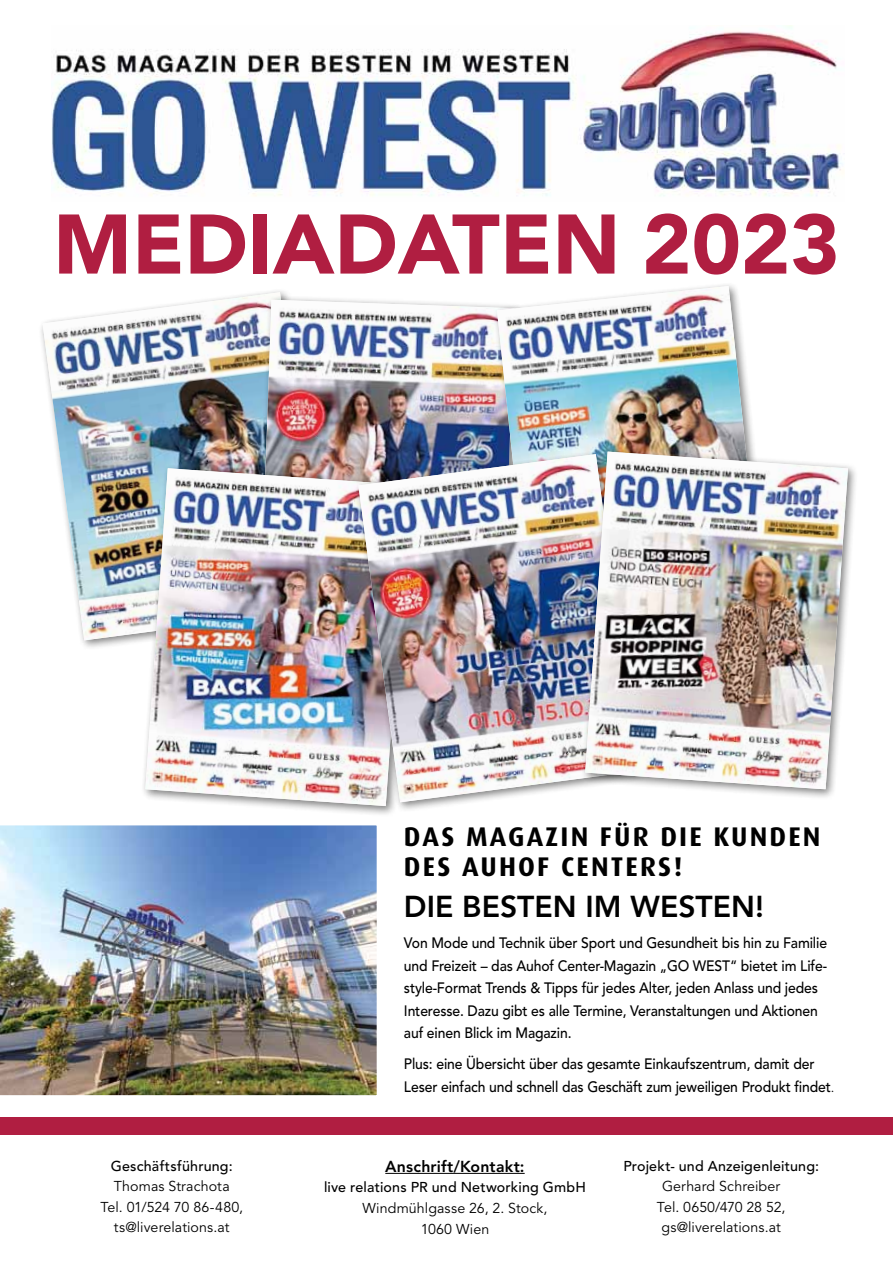
<style>
.page{position:relative;width:893px;height:1263px;background:#fff}
.page>*{position:absolute;margin:0;border:0;box-sizing:border-box;transform-origin:0 0}
.t1{font:900 83.4px "Avenir";color:#b01e41}
.t2{font:800 30px "Avenir";color:#000}
.t3{font:700 27px/30px "Dax";letter-spacing:.08em;color:#000}
.t4{font:800 15.9px "Avenir";letter-spacing:.015em;color:#000}
.t5{font:500 15px/22.5px "Avenir";letter-spacing:-.01em;color:#000;scale:.93 1}
.t6{font:14.25px/20.5px "Avenir";letter-spacing:.005em;color:#000;text-align:center}
.t7{font:500 14.25px "Avenir";letter-spacing:.015em;color:#000}
.s1{font-weight:300}
</style>
<div class="page">
<div style="left:0;top:1117px;width:893px;height:18px;background:#b01e41"></div>
<div style="left:38px;top:287px;width:294px;height:364px;background:#000;opacity:.5"></div>
<img style="left:43px;top:292px;width:279px;height:348px">
<div style="left:255px;top:295px;width:270px;height:348px;background:#000;opacity:.5"></div>
<img style="left:260px;top:300px;width:232px;height:164px">
<div style="left:492px;top:281px;width:280px;height:349px;background:#000;opacity:.5"></div>
<img style="left:497px;top:286px;width:264px;height:163px">
<div style="left:141px;top:464px;width:278px;height:353px;background:#000;opacity:.5"></div>
<img style="left:145px;top:468px;width:209px;height:338px">
<div style="left:354px;top:449px;width:294px;height:364px;background:#000;opacity:.5"></div>
<img style="left:358px;top:454px;width:279px;height:348px">
<div style="left:580px;top:447px;width:279px;height:353px;background:#000;opacity:.5"></div>
<img style="left:585px;top:452px;width:263px;height:337px">
<img style="left:0;top:825px;width:377px;height:271px">
<img style="left:52px;top:25px;width:791px;height:171px">
<hr style="left:385px;top:1173px;width:140px;height:1px;background:#000">
<h1 class="t1" style="left:53px;top:194px;width:788px">MEDIADATEN 2023</h1>
<h3 class="t3" style="left:404px;top:822px;width:418px">DAS MAGAZIN FÜR DIE KUNDEN<br>DES AuHOF CENTERS!</h3>
<p class="t7" style="left:111px;top:1157px;width:123px">Geschäftsführung:</p>
<p class="t6" style="left:100px;top:1176px;width:144px">Thomas Strachota<br>Tel. 01/524 70 86-480, ts@liverelations.at</p>
<h2 class="t2" style="left:404px;top:889px;width:361px">DIE BESTEN IM WESTEN!</h2>
<p class="t5" style="left:404px;top:932px;width:456px">Von Mode und Technik über Sport und Gesundheit bis hin zu Familie und Freizeit – das Auhof Center-Magazin „GO WEST“ bietet im Life&shy;style-Format Trends &amp; Tipps für jedes Alter, jeden Anlass und jedes Interesse. Dazu gibt es alle Termine, Veranstaltungen und Aktionen auf einen Blick im Magazin.</p>
<p class="t5" style="left:404px;top:1053px;width:464px">Plus: eine Übersicht über das gesamte Einkaufszentrum, damit der<br>Leser einfach und schnell das Geschäft zum jeweiligen Produkt findet<span class="s1">.</span></p>
<p class="t4" style="left:385px;top:1157px;width:141px">ANSCHRIFT/KONTAKT:</p>
<p class="t7" style="left:324px;top:1179px;width:263px">live relations PR und Networking GmbH</p>
<p class="t6" style="left:362px;top:1198px;width:186px">Windmühlgasse 26, 2. Stock,<br>1060 Wien</p>
<p class="t7" style="left:623px;top:1157px;width:197px">Projekt- und Anzeigenleitung:</p>
<p class="t6" style="left:657px;top:1176px;width:130px">Gerhard Schreiber<br>Tel. 0650/470 28 52, gs@liverelations.at</p>
</div>
